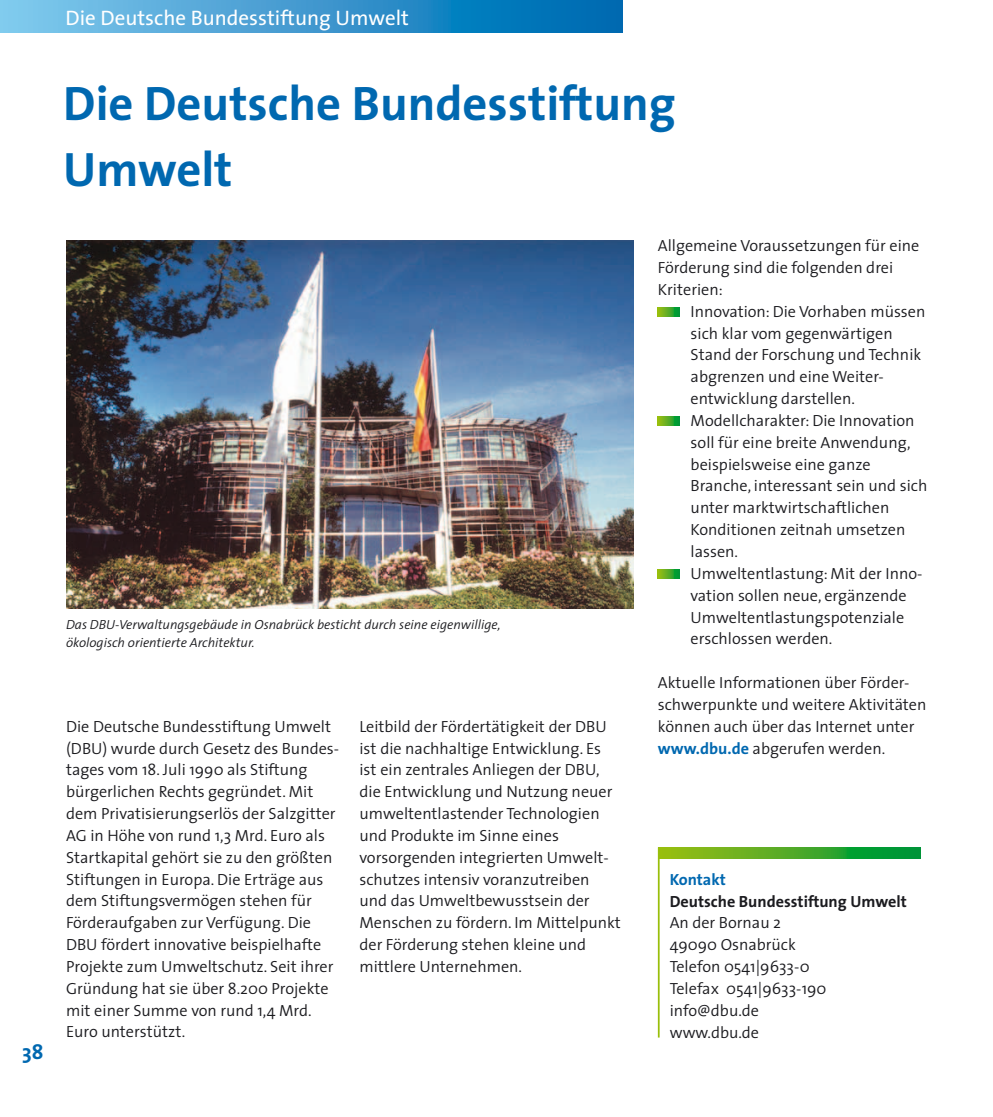
<style>
.page{position:relative;width:993px;height:1117px;background:#fff}
.page>*{position:absolute;margin:0;border:0;box-sizing:border-box;transform-origin:0 0}
.t1{font:700 48.65px/65.5px "The Sans";color:#0068b0}
.t2{font:21px "The Sans";color:#fff}
.t3{font:700 21px "The Sans";color:#0068b0}
.t4{font:300 16.1px/21.9px "The Sans";color:#1b1b1f}
.t5{font:700 16.1px "The Sans";color:#1b1b1f}
.t6{font:700 16.1px "The Sans";color:#0068b0}
.t7{font:italic 300 13.3px/17.8px "The Sans";color:#1b1b1f}
.s1{font-weight:700;color:#0068b0}
</style>
<div class="page">
<svg style="left:0;top:0;width:622px;height:33px;background:#3a98ce"></svg>
<img style="left:66px;top:241px;width:567px;height:367px">
<svg style="left:657px;top:307px;width:22px;height:9px"></svg>
<svg style="left:657px;top:417px;width:22px;height:9px"></svg>
<svg style="left:657px;top:569px;width:22px;height:9px"></svg>
<svg style="left:659px;top:847px;width:261px;height:11px;background:#48a926"></svg>
<hr style="left:657px;top:847px;width:2px;height:190px;background:#99bf0b">
<h2 class="t3" style="left:22px;top:1034px;width:23px">38</h2>
<h2 class="t2" style="left:65px;top:0;width:345px">Die Deutsche Bundesstiftung Umwelt</h2>
<h1 class="t1" style="left:63px;top:70px;width:614px">Die Deutsche Bundesstiftung<br>Umwelt</h1>
<p class="t7" style="left:66px;top:615px;width:436px">Das DBU-Verwaltungsgebäude in Osnabrück besticht durch seine eigenwillige, ökologisch orientierte Architektur.</p>
<p class="t4" style="left:66px;top:714px;width:274px">Die Deutsche Bundesstiftung Umwelt (DBU) wurde durch Gesetz des Bundes&shy;tages vom 18. Juli 1990 als Stiftung bürgerlichen Rechts gegründet. Mit dem Privatisierungserlös der Salzgitter AG in Höhe von rund 1,3 Mrd. Euro als Startkapital gehört sie zu den größten Stiftungen in Europa. Die Erträge aus dem Stiftungsvermögen stehen für Förderaufgaben zur Verfügung. Die DBU fördert innovative beispielhafte Projekte zum Umweltschutz. Seit ihrer Gründung hat sie über 8.200 Projekte mit einer Summe von rund 1,4 Mrd.<br>Euro unterstützt.</p>
<p class="t4" style="left:359px;top:714px;width:263px">Leitbild der Fördertätigkeit der DBU ist die nachhaltige Entwicklung. Es ist ein zentrales Anliegen der DBU, die Entwicklung und Nutzung neuer umweltentlastender Technologien und Produkte im Sinne eines vorsorgenden integrierten Umwelt&shy;schutzes intensiv voranzutreiben und das Umweltbewusstsein der Menschen zu fördern. Im Mittelpunkt der Förderung stehen kleine und mittlere Unternehmen.</p>
<p class="t4" style="left:657px;top:234px;width:263px">Allgemeine Voraussetzungen für eine<br>Förderung sind die folgenden drei<br>Kriterien:</p>
<p class="t4" style="left:690px;top:300px;width:238px">Innovation: Die Vorhaben müssen sich klar vom gegenwärtigen<br>Stand der Forschung und Technik abgrenzen und eine Weiter&shy;entwicklung darstellen.<br>Modellcharakter: Die Innovation soll für eine breite Anwendung, beispielsweise eine ganze<br>Branche, interessant sein und sich unter marktwirtschaftlichen<br>Konditionen zeitnah umsetzen lassen.<br>Umweltentlastung: Mit der Inno&shy;vation sollen neue, ergänzende<br>Umweltentlastungspotenziale erschlossen werden.</p>
<p class="t4" style="left:657px;top:671px;width:270px">Aktuelle Informationen über Förder&shy;schwerpunkte und weitere Aktivitäten können auch über das Internet unter <span class="s1">www.dbu.de</span> abgerufen werden.</p>
<p class="t6" style="left:669px;top:865px;width:58px">Kontakt</p>
<p class="t5" style="left:669px;top:887px;width:238px">Deutsche Bundesstiftung Umwelt</p>
<p class="t4" style="left:669px;top:911px;width:158px">An der Bornau 2<br>49090 Osnabrück<br>Telefon 0541|9633-0<br>Telefax 0541|9633-190 info@dbu.de www.dbu.de</p>
</div>
